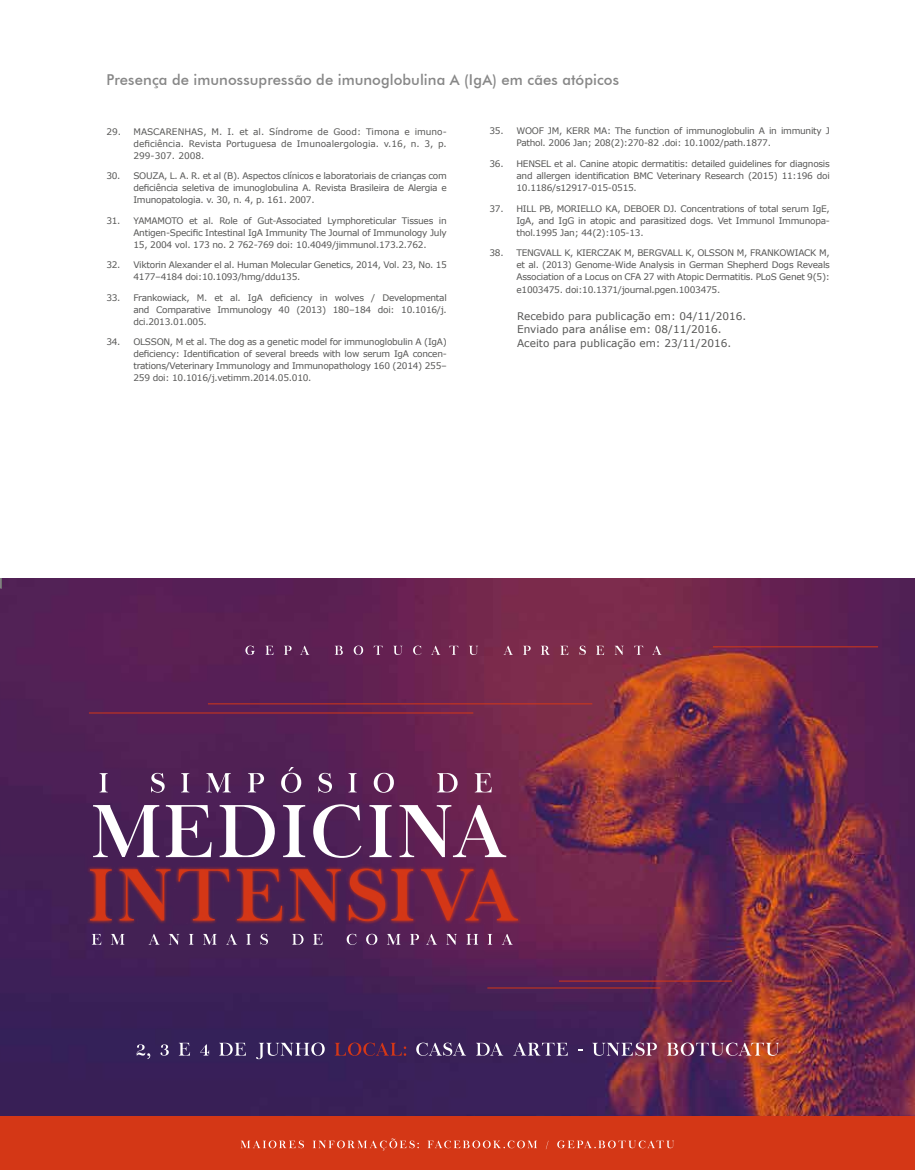
<style>
.page{position:relative;width:915px;height:1170px;background:#fff}
.page>*{position:absolute;margin:0;border:0;box-sizing:border-box;transform-origin:0 0}
.t1{font:500 15px "Futura BT";letter-spacing:.005em;color:#878787}
.t2{font:10.5px/13.5px "Verdana";color:#575756}
.t3{font:9px/12px "Verdana";letter-spacing:-.03em;color:#575756;text-align:justify}
</style>
<div class="page">
<img style="left:0;top:578px;width:914px;height:538px">
<div style="left:0;top:1116px;width:914px;height:53px;background:#d43716"></div>
<svg style="left:245px;top:645px;width:10px;height:10px"></svg>
<svg style="left:265px;top:645px;width:8px;height:9px"></svg>
<svg style="left:284px;top:645px;width:7px;height:9px"></svg>
<svg style="left:300px;top:645px;width:9px;height:9px"></svg>
<svg style="left:334px;top:645px;width:9px;height:9px"></svg>
<svg style="left:353px;top:645px;width:10px;height:10px"></svg>
<svg style="left:373px;top:645px;width:9px;height:9px"></svg>
<svg style="left:393px;top:645px;width:9px;height:10px"></svg>
<svg style="left:413px;top:645px;width:8px;height:10px"></svg>
<svg style="left:431px;top:645px;width:9px;height:9px"></svg>
<svg style="left:449px;top:645px;width:9px;height:9px"></svg>
<svg style="left:468px;top:645px;width:10px;height:10px"></svg>
<svg style="left:503px;top:645px;width:9px;height:9px"></svg>
<svg style="left:523px;top:645px;width:7px;height:9px"></svg>
<svg style="left:540px;top:645px;width:9px;height:9px"></svg>
<svg style="left:560px;top:645px;width:8px;height:9px"></svg>
<svg style="left:579px;top:645px;width:6px;height:10px"></svg>
<svg style="left:596px;top:645px;width:8px;height:9px"></svg>
<svg style="left:614px;top:645px;width:9px;height:9px"></svg>
<svg style="left:634px;top:645px;width:9px;height:9px"></svg>
<svg style="left:652px;top:645px;width:9px;height:9px"></svg>
<svg style="left:99px;top:773px;width:9px;height:19px"></svg>
<svg style="left:151px;top:772px;width:14px;height:20px"></svg>
<svg style="left:181px;top:773px;width:8px;height:19px"></svg>
<svg style="left:206px;top:773px;width:25px;height:19px"></svg>
<svg style="left:248px;top:773px;width:16px;height:19px"></svg>
<svg style="left:281px;top:767px;width:20px;height:25px"></svg>
<svg style="left:318px;top:772px;width:14px;height:20px"></svg>
<svg style="left:348px;top:773px;width:8px;height:19px"></svg>
<svg style="left:373px;top:772px;width:21px;height:20px"></svg>
<svg style="left:437px;top:773px;width:20px;height:19px"></svg>
<svg style="left:474px;top:773px;width:17px;height:19px"></svg>
<svg style="left:93px;top:805px;width:66px;height:9px"></svg>
<svg style="left:166px;top:805px;width:45px;height:9px"></svg>
<svg style="left:219px;top:805px;width:56px;height:9px"></svg>
<svg style="left:283px;top:805px;width:22px;height:9px"></svg>
<svg style="left:313px;top:804px;width:48px;height:10px"></svg>
<svg style="left:369px;top:805px;width:22px;height:9px"></svg>
<svg style="left:399px;top:805px;width:107px;height:9px"></svg>
<img style="left:36px;top:814px;width:536px;height:161px">
<svg style="left:92px;top:933px;width:9px;height:11px"></svg>
<svg style="left:111px;top:933px;width:13px;height:11px"></svg>
<svg style="left:148px;top:933px;width:11px;height:11px"></svg>
<svg style="left:169px;top:933px;width:10px;height:11px"></svg>
<svg style="left:189px;top:933px;width:4px;height:11px"></svg>
<svg style="left:203px;top:933px;width:13px;height:11px"></svg>
<svg style="left:226px;top:933px;width:11px;height:11px"></svg>
<svg style="left:246px;top:933px;width:5px;height:11px"></svg>
<svg style="left:260px;top:933px;width:8px;height:11px"></svg>
<svg style="left:292px;top:933px;width:11px;height:11px"></svg>
<svg style="left:313px;top:933px;width:9px;height:11px"></svg>
<svg style="left:346px;top:933px;width:10px;height:11px"></svg>
<svg style="left:366px;top:933px;width:11px;height:11px"></svg>
<svg style="left:387px;top:933px;width:13px;height:11px"></svg>
<svg style="left:410px;top:933px;width:9px;height:11px"></svg>
<svg style="left:426px;top:933px;width:11px;height:11px"></svg>
<svg style="left:446px;top:933px;width:11px;height:11px"></svg>
<svg style="left:466px;top:933px;width:12px;height:11px"></svg>
<svg style="left:487px;top:933px;width:5px;height:11px"></svg>
<svg style="left:501px;top:933px;width:11px;height:11px"></svg>
<svg style="left:241px;top:1140px;width:63px;height:8px"></svg>
<svg style="left:312px;top:1138px;width:106px;height:12px"></svg>
<svg style="left:427px;top:1140px;width:110px;height:8px"></svg>
<svg style="left:557px;top:1140px;width:116px;height:8px"></svg>
<svg style="left:136px;top:1044px;width:14px;height:14px"></svg>
<svg style="left:160px;top:1044px;width:9px;height:11px"></svg>
<svg style="left:179px;top:1042px;width:11px;height:13px"></svg>
<svg style="left:200px;top:1044px;width:9px;height:11px"></svg>
<svg style="left:219px;top:1042px;width:27px;height:13px"></svg>
<svg style="left:256px;top:1042px;width:68px;height:17px"></svg>
<svg style="left:334px;top:1042px;width:72px;height:13px"></svg>
<svg style="left:416px;top:1042px;width:50px;height:13px"></svg>
<svg style="left:476px;top:1042px;width:27px;height:13px"></svg>
<svg style="left:513px;top:1042px;width:54px;height:13px"></svg>
<svg style="left:592px;top:1042px;width:64px;height:13px"></svg>
<svg style="left:666px;top:1042px;width:112px;height:13px"></svg>
<hr style="left:208px;top:703px;width:384px;height:1px;background:#d43716">
<hr style="left:89px;top:712px;width:384px;height:1px;background:#d43716">
<hr style="left:558px;top:980px;width:173px;height:1px;background:#d43716">
<hr style="left:487px;top:987px;width:173px;height:1px;background:#d43716">
<hr style="left:712px;top:646px;width:165px;height:1px;background:#d43716">
<svg style="left:0;top:578px;width:2px;height:10px"></svg>
<h1 class="t1" style="left:106px;top:70px;width:514px">Presença de imunossupressão de imunoglobulina A (IgA) em cães atópicos</h1>
<p class="t3" style="left:133px;top:125px;width:315px;text-indent:-27px">29. MASCARENHAS, M. I. et al. Síndrome de Good: Timona e imuno&shy;deficiência. Revista Portuguesa de Imunoalergologia. v.16, n. 3, p.<br>299-307. 2008.</p>
<p class="t3" style="left:133px;top:170px;width:315px;text-indent:-27px">30. SOUZA, L. A. R. et al (B). Aspectos clínicos e laboratoriais de crianças com deficiência seletiva de imunoglobulina A. Revista Brasileira de Alergia e Imunopatologia. v. 30, n. 4, p. 161. 2007.</p>
<p class="t3" style="left:133px;top:214px;width:315px;text-indent:-27px">31. YAMAMOTO et al. Role of Gut-Associated Lymphoreticular Tissues in Antigen-Specific Intestinal IgA Immunity The Journal of Immunology July 15, 2004 vol. 173 no. 2 762-769 doi: 10.4049/jimmunol.173.2.762.</p>
<p class="t3" style="left:133px;top:259px;width:315px;text-indent:-27px">32. Viktorin Alexander el al. Human Molecular Genetics, 2014, Vol. 23, No. 15<br>4177–4184 doi:10.1093/hmg/ddu135.</p>
<p class="t3" style="left:133px;top:291px;width:315px;text-indent:-27px">33. Frankowiack, M. et al. IgA deficiency in wolves / Developmental and Comparative Immunology 40 (2013) 180–184 doi: 10.1016/j. dci.2013.01.005.</p>
<p class="t3" style="left:133px;top:336px;width:315px;text-indent:-27px">34. OLSSON, M et al. The dog as a genetic model for immunoglobulin A (IgA) deficiency: Identification of several breeds with low serum IgA concen&shy;trations/Veterinary Immunology and Immunopathology 160 (2014) 255– 259 doi: 10.1016/j.vetimm.2014.05.010.</p>
<p class="t3" style="left:516px;top:125px;width:315px;text-indent:-27px">35. WOOF JM, KERR MA: The function of immunoglobulin A in immunity J<br>Pathol. 2006 Jan; 208(2):270-82 .doi: 10.1002/path.1877.</p>
<p class="t3" style="left:516px;top:158px;width:315px;text-indent:-27px">36. HENSEL et al. Canine atopic dermatitis: detailed guidelines for diagnosis and allergen identification BMC Veterinary Research (2015) 11:196 doi 10.1186/s12917-015-0515.</p>
<p class="t3" style="left:516px;top:202px;width:315px;text-indent:-27px">37. HILL PB, MORIELLO KA, DEBOER DJ. Concentrations of total serum IgE, IgA, and IgG in atopic and parasitized dogs. Vet Immunol Immunopa&shy;thol.1995 Jan; 44(2):105-13.</p>
<p class="t3" style="left:516px;top:247px;width:315px;text-indent:-27px">38. TENGVALL K, KIERCZAK M, BERGVALL K, OLSSON M, FRANKOWIACK M, et al. (2013) Genome-Wide Analysis in German Shepherd Dogs Reveals Association of a Locus on CFA 27 with Atopic Dermatitis. PLoS Genet 9(5):</p>
<p class="t3" style="left:516px;top:283px;width:205px">e1003475. doi:10.1371/journal.pgen.1003475.</p>
<p class="t2" style="left:517px;top:309px;width:231px">Recebido para publicação em: 04/11/2016.<br>Enviado para análise em: 08/11/2016.<br>Aceito para publicação em: 23/11/2016.</p>
</div>
